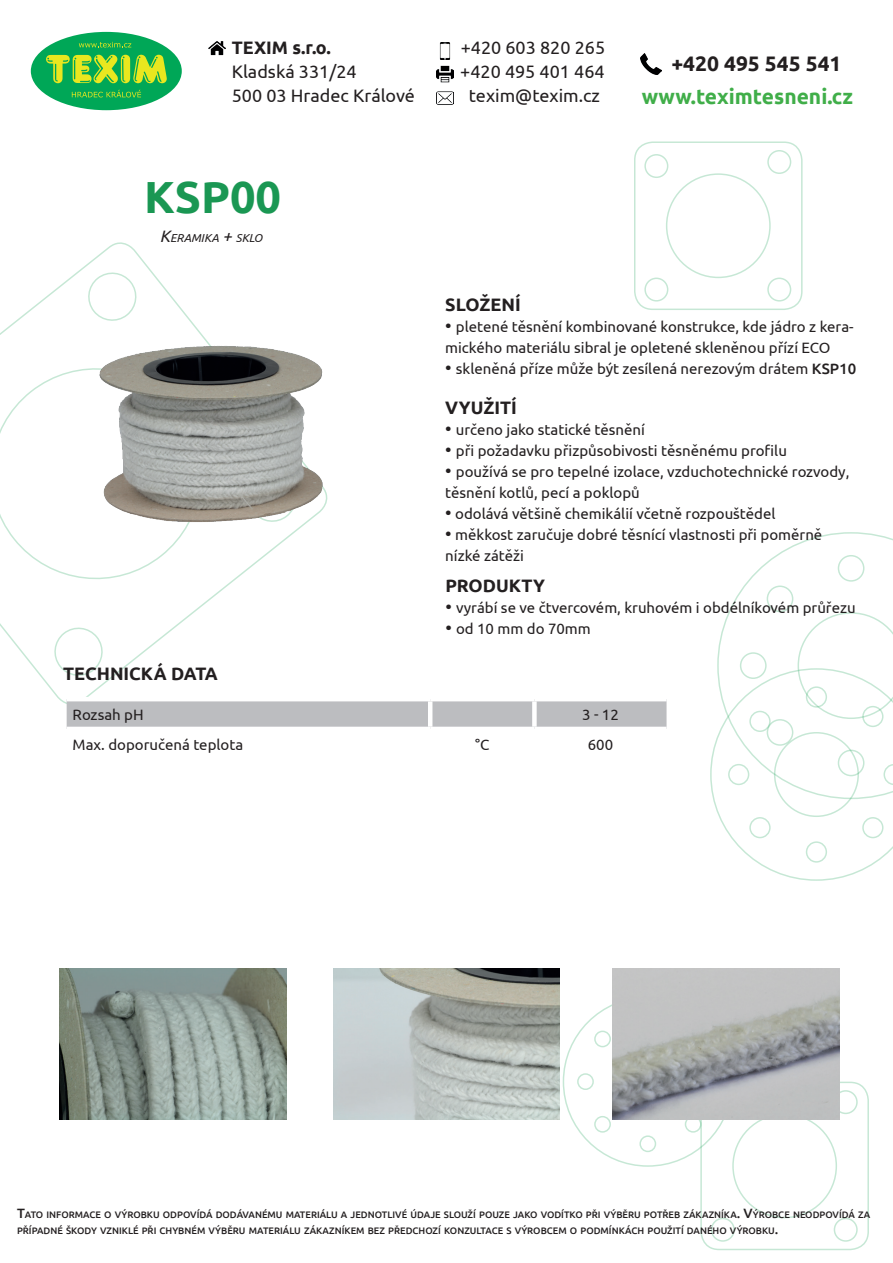
<style>
.page{position:relative;width:893px;height:1263px;background:#fff}
.page>*{position:absolute;margin:0;border:0;box-sizing:border-box;transform-origin:0 0}
.t1{font:700 45px "Ubuntu";color:#1a9753}
.t2{font:700 21px "Ubuntu";color:#40ae49}
.t3{font:700 21px "Ubuntu";color:#231f20}
.t4{font:18px "Ubuntu";color:#231f20}
.t5{font:700 18px "Ubuntu";color:#231f20}
.t6{font:15px/21px "Ubuntu";color:#231f20}
.t7{font:italic 11.55px "Ubuntu";color:#231f20}
.t8{font:500 9.45px/16.2px "Ubuntu";color:#231f20}
.s1{font-size:16.5px}
.s2{font-size:18px}
.s3{font-weight:500}
.s4{font-size:13.5px}
</style>
<div class="page">
<svg style="left:0;top:242px;width:286px;height:469px"></svg>
<svg style="left:85px;top:270px;width:54px;height:53px"></svg>
<svg style="left:52px;top:625px;width:53px;height:53px"></svg>
<svg style="left:0;top:356px;width:214px;height:236px"></svg>
<svg style="left:728px;top:532px;width:165px;height:80px"></svg>
<svg style="left:710px;top:612px;width:183px;height:269px"></svg>
<div style="left:838px;top:555px;width:26px;height:27px;border:2px solid #19a155;border-radius:50%"></div>
<div style="left:838px;top:750px;width:26px;height:26px;border:2px solid #19a155;border-radius:50%"></div>
<div style="left:740px;top:652px;width:27px;height:27px;border:2px solid #19a155;border-radius:50%"></div>
<div style="left:767px;top:719px;width:26px;height:27px;border:2px solid #19a155;border-radius:50%"></div>
<div style="left:767px;top:585px;width:26px;height:27px;border:2px solid #19a155;border-radius:50%"></div>
<div style="left:634px;top:141px;width:169px;height:169px;border:2px solid #19a155;border-radius:18px"></div>
<div style="left:767px;top:150px;width:24px;height:24px;border:2px solid #19a155;border-radius:50%"></div>
<div style="left:644px;top:154px;width:24px;height:24px;border:2px solid #19a155;border-radius:50%"></div>
<div style="left:644px;top:278px;width:24px;height:24px;border:2px solid #19a155;border-radius:50%"></div>
<div style="left:767px;top:278px;width:24px;height:24px;border:2px solid #19a155;border-radius:50%"></div>
<div style="left:666px;top:173px;width:105px;height:105px;border:2px solid #19a155;border-radius:50%"></div>
<div style="left:31px;top:32px;width:151px;height:78px;background:#00a757;border-radius:50%"></div>
<svg style="left:46px;top:55px;width:121px;height:28px"></svg>
<svg style="left:79px;top:42px;width:52px;height:5px"></svg>
<svg style="left:72px;top:90px;width:69px;height:7px"></svg>
<img style="left:209px;top:41px;width:17px;height:15px">
<img style="left:436px;top:66px;width:17px;height:17px">
<img style="left:439px;top:42px;width:12px;height:17px">
<img style="left:436px;top:91px;width:17px;height:14px">
<img style="left:640px;top:53px;width:22px;height:21px">
<div style="left:700px;top:1082px;width:169px;height:168px;border:2px solid #19a155;border-radius:18px"></div>
<div style="left:834px;top:1090px;width:24px;height:24px;border:2px solid #19a155;border-radius:50%"></div>
<div style="left:711px;top:1218px;width:24px;height:24px;border:2px solid #19a155;border-radius:50%"></div>
<div style="left:834px;top:1218px;width:24px;height:24px;border:2px solid #19a155;border-radius:50%"></div>
<div style="left:639px;top:1135px;width:17px;height:17px;border:2px solid #19a155;border-radius:50%"></div>
<div style="left:577px;top:1073px;width:17px;height:17px;border:2px solid #19a155;border-radius:50%"></div>
<div style="left:594px;top:1116px;width:17px;height:17px;border:2px solid #19a155;border-radius:50%"></div>
<div style="left:685px;top:1116px;width:16px;height:17px;border:2px solid #19a155;border-radius:50%"></div>
<div style="left:594px;top:1030px;width:17px;height:17px;border:2px solid #19a155;border-radius:50%"></div>
<svg style="left:67px;top:701px;width:599px;height:26px;background:#bdbec1"></svg>
<hr style="left:67px;top:697px;width:363px;height:4px;background:#fff">
<hr style="left:428px;top:701px;width:4px;height:26px;background:#fff">
<div style="left:532px;top:701px;width:5px;height:26px;background:#fff"></div>
<img style="left:85px;top:335px;width:243px;height:204px">
<img style="left:60px;top:968px;width:226px;height:151px">
<img style="left:333px;top:968px;width:227px;height:151px">
<img style="left:612px;top:968px;width:227px;height:151px">
<p class="t5" style="left:232px;top:37px;width:100px">TEXIM s.r.o.</p>
<p class="t4" style="left:461px;top:37px;width:146px">+420 603 820 265</p>
<p class="t4" style="left:232px;top:61px;width:126px">Kladská 331/24</p>
<p class="t4" style="left:460px;top:61px;width:146px">+420 495 401 464</p>
<p class="t4" style="left:232px;top:85px;width:185px">500 03 Hradec Králové</p>
<p class="t4" style="left:469px;top:85px;width:133px">texim@texim.cz</p>
<h1 class="t1" style="left:144px;top:170px;width:139px">KSP00</h1>
<p class="t7" style="left:160px;top:231px;width:104px"><span class="s1">K</span>ERAMIKA <span class="s1">+</span> SKLO</p>
<h2 class="t3" style="left:671px;top:50px;width:172px">+420 495 545 541</h2>
<h2 class="t2" style="left:642px;top:83px;width:213px">www.teximtesneni.cz</h2>
<p class="t5" style="left:445px;top:293px;width:77px">SLOŽENÍ</p>
<p class="t6" style="left:445px;top:315px;width:410px"><span class="s2">•</span> pletené těsnění kombinované konstrukce, kde jádro z kera&shy;mického materiálu sibral je opletené skleněnou přízí ECO</p>
<p class="t6" style="left:445px;top:357px;width:412px"><span class="s2">•</span> skleněná příze může být zesílená nerezovým drátem <span class="s3">KSP10</span></p>
<p class="t5" style="left:445px;top:396px;width:73px">VYUŽITÍ</p>
<p class="t6" style="left:445px;top:418px;width:201px"><span class="s2">•</span> určeno jako statické těsnění</p>
<p class="t6" style="left:445px;top:439px;width:343px"><span class="s2">•</span> při požadavku přizpůsobivosti těsněnému profilu</p>
<p class="t6" style="left:445px;top:460px;width:406px"><span class="s2">•</span> používá se pro tepelné izolace, vzduchotechnické rozvody, těsnění kotlů, pecí a poklopů</p>
<p class="t6" style="left:445px;top:502px;width:332px"><span class="s2">•</span> odolává většině chemikálií včetně rozpouštědel</p>
<p class="t6" style="left:445px;top:523px;width:379px"><span class="s2">•</span> měkkost zaručuje dobré těsnící vlastnosti při poměrně nízké zátěži</p>
<p class="t5" style="left:445px;top:575px;width:101px">PRODUKTY</p>
<p class="t6" style="left:445px;top:597px;width:412px"><span class="s2">•</span> vyrábí se ve čtvercovém, kruhovém i obdélníkovém průřezu</p>
<p class="t6" style="left:445px;top:618px;width:147px"><span class="s2">•</span> od 10 mm do 70mm</p>
<p class="t5" style="left:63px;top:662px;width:156px">TECHNICKÁ DATA</p>
<p class="t6" style="left:73px;top:703px;width:73px">Rozsah pH</p>
<p class="t6" style="left:582px;top:703px;width:38px">3 - 12</p>
<p class="t6" style="left:73px;top:733px;width:172px">Max. doporučená teplota</p>
<p class="t6" style="left:475px;top:733px;width:16px">°C</p>
<p class="t6" style="left:588px;top:733px;width:27px">600</p>
<p class="t8" style="left:17px;top:1206px;width:855px"><span class="s4">T</span>ATO INFORMACE O VÝROBKU ODPOVÍDÁ DODÁVANÉMU MATERIÁLU A JEDNOTLIVÉ ÚDAJE SLOUŽÍ POUZE JAKO VODÍTKO PŘI VÝBĚRU POTŘEB ZÁKAZNÍKA<span class="s4">. V</span>ÝROBCE NEODPOVÍDÁ ZA<br>PŘÍPADNÉ ŠKODY VZNIKLÉ PŘI CHYBNÉM VÝBĚRU MATERIÁLU ZÁKAZNÍKEM BEZ PŘEDCHOZÍ KONZULTACE S VÝROBCEM O PODMÍNKÁCH POUŽITÍ DANÉHO VÝROBKU<span class="s4">.</span></p>
</div>
